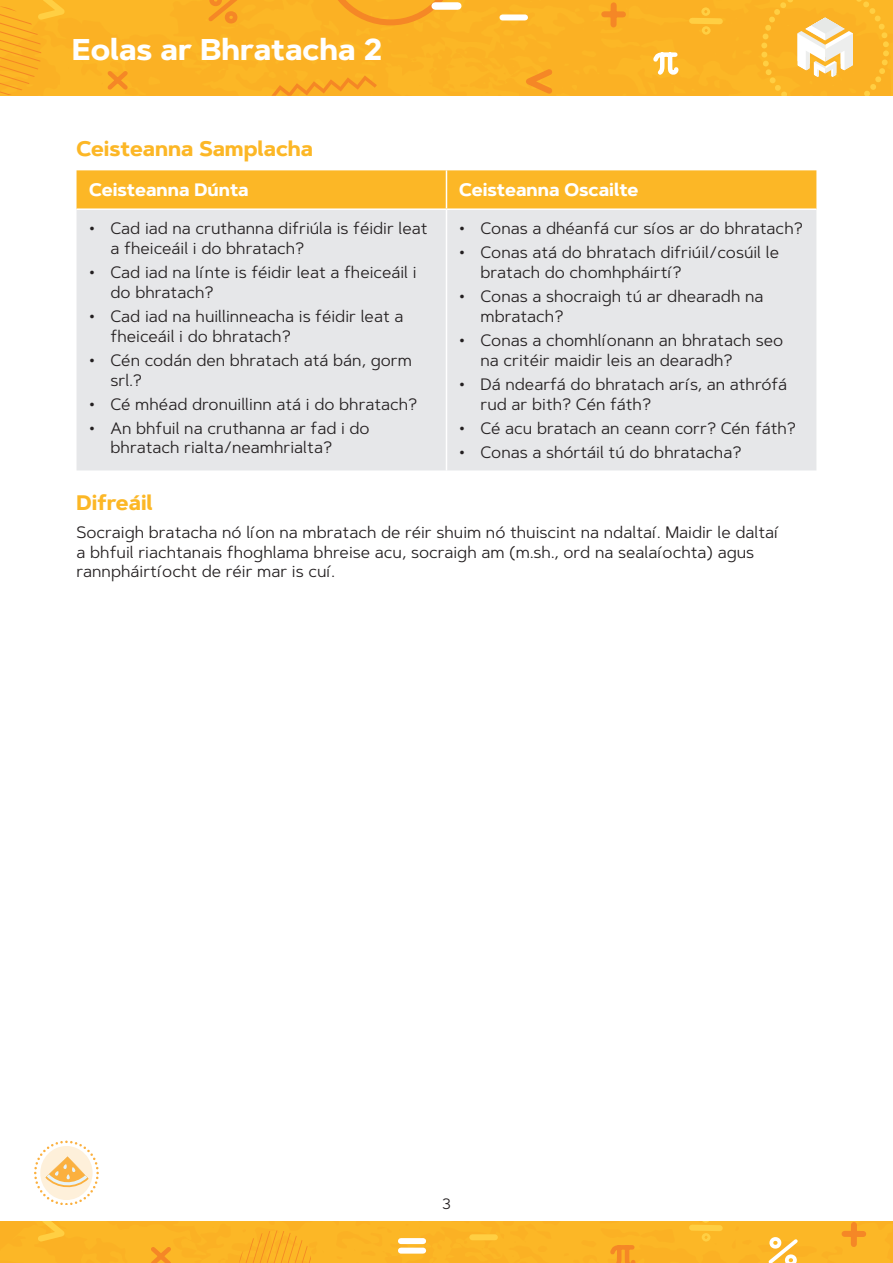
<style>
.page{position:relative;width:893px;height:1263px;background:#fff}
.page>*{position:absolute;margin:0;border:0;box-sizing:border-box;transform-origin:0 0}
.t1{font:700 30px "Artegra Sans";color:#fff}
.H2_Shape_and_Space-O{font:700 21px "Artegra Sans";color:#fcb726}
.Table_Headings{font:700 18px "Artegra Sans";color:#fff}
.Body{font:16.5px/19.8px "Artegra Sans";color:#231f20}
.t2{font:15px "Artegra Sans";color:#231f20}
</style>
<div class="page">
<div style="left:0;top:0;width:893px;height:96px;background:#fbb124"></div>
<svg style="left:271px;top:75px;width:106px;height:21px;background:#f9a824"></svg>
<svg style="left:103px;top:67px;width:29px;height:27px"></svg>
<svg style="left:0;top:0;width:75px;height:94px;background:#fbb326"></svg>
<svg style="left:514px;top:64px;width:43px;height:32px"></svg>
<div style="left:502px;top:14px;width:23px;height:6px;background:#fff"></div>
<svg style="left:686px;top:5px;width:40px;height:33px"></svg>
<div style="left:604px;top:11px;width:19px;height:6px;background:#f58726"></div>
<div style="left:610px;top:5px;width:7px;height:20px;background:#f58726"></div>
<svg style="left:651px;top:50px;width:30px;height:29px"></svg>
<svg style="left:323px;top:0;width:135px;height:25px;background:#f9a925"></svg>
<svg style="left:204px;top:0;width:38px;height:27px"></svg>
<svg style="left:761px;top:0;width:128px;height:96px;background:#fabf49"></svg>
<div style="left:435px;top:2px;width:23px;height:8px;background:#fff"></div>
<div style="left:0;top:1221px;width:893px;height:42px;background:#fcb726"></div>
<svg style="left:34px;top:1140px;width:64px;height:64px"></svg>
<div style="left:77px;top:170px;width:739px;height:38px;background:#fcb726"></div>
<div style="left:77px;top:210px;width:739px;height:260px;background:#e6e7e9"></div>
<hr style="left:446px;top:170px;width:1px;height:38px;background:#fff">
<hr style="left:446px;top:210px;width:1px;height:260px;background:#fff">
<h1 class="t1" style="left:72px;top:28px;width:311px">Eolas ar Bhratacha 2</h1>
<p class="H2_Shape_and_Space-O" style="left:77px;top:133px;width:238px">Ceisteanna Samplacha</p>
<p class="Table_Headings" style="left:89px;top:177px;width:161px">Ceisteanna Dúnta</p>
<p class="Table_Headings" style="left:459px;top:177px;width:181px">Ceisteanna Oscailte</p>
<p class="Body" style="left:111px;top:218px;width:319px;text-indent:-21px">• Cad iad na cruthanna difriúla is féidir leat a fheiceáil i do bhratach?</p>
<p class="Body" style="left:111px;top:262px;width:308px;text-indent:-21px">• Cad iad na línte is féidir leat a fheiceáil i do bhratach?</p>
<p class="Body" style="left:111px;top:306px;width:294px;text-indent:-21px">• Cad iad na huillinneacha is féidir leat a fheiceáil i do bhratach?</p>
<p class="Body" style="left:111px;top:350px;width:303px;text-indent:-21px">• Cén codán den bhratach atá bán, gorm srl.?</p>
<p class="Body" style="left:89px;top:394px;width:330px">• Cé mhéad dronuillinn atá i do bhratach?</p>
<p class="Body" style="left:111px;top:418px;width:261px;text-indent:-21px">• An bhfuil na cruthanna ar fad i do bhratach rialta/neamhrialta?</p>
<p class="Body" style="left:459px;top:218px;width:345px">• Conas a dhéanfá cur síos ar do bhratach?</p>
<p class="Body" style="left:480px;top:242px;width:300px;text-indent:-21px">• Conas atá do bhratach difriúil/cosúil le bratach do chomhpháirtí?</p>
<p class="Body" style="left:480px;top:286px;width:284px;text-indent:-21px">• Conas a shocraigh tú ar dhearadh na mbratach?</p>
<p class="Body" style="left:480px;top:330px;width:304px;text-indent:-21px">• Conas a chomhlíonann an bhratach seo na critéir maidir leis an dearadh?</p>
<p class="Body" style="left:480px;top:374px;width:308px;text-indent:-21px">• Dá ndearfá do bhratach arís, an athrófá rud ar bith? Cén fáth?</p>
<p class="Body" style="left:459px;top:418px;width:338px">• Cé acu bratach an ceann corr? Cén fáth?</p>
<p class="Body" style="left:459px;top:442px;width:284px">• Conas a shórtáil tú do bhratacha?</p>
<p class="H2_Shape_and_Space-O" style="left:77px;top:487px;width:78px">Difreáil</p>
<p class="Body" style="left:77px;top:522px;width:704px">Socraigh bratacha nó líon na mbratach de réir shuim nó thuiscint na ndaltaí. Maidir le daltaí a bhfuil riachtanais fhoghlama bhreise acu, socraigh am (m.sh., ord na sealaíochta) agus rannpháirtíocht de réir mar is cuí.</p>
<p class="t2" style="left:442px;top:1193px;width:10px">3</p>
</div>
